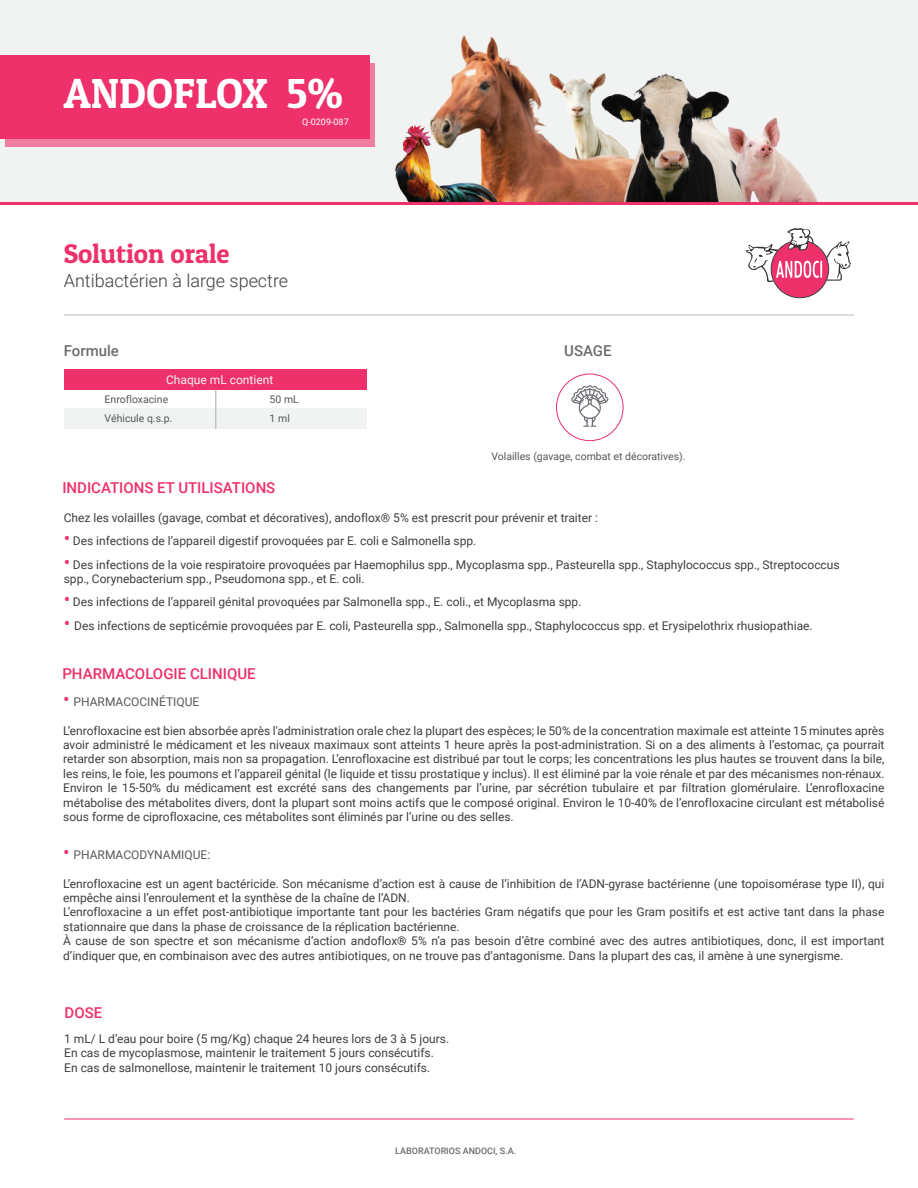
<style>
.page{position:relative;width:918px;height:1188px;background:#fff}
.page>*{position:absolute;margin:0;border:0;box-sizing:border-box;transform-origin:0 0}
.t1{font:42px "Patua One";color:#fff}
.t2{font:27px "Patua One";color:#ee316a}
.t3{font:300 18px "Roboto";color:#3e3e3f}
.t4{font:500 15px "Roboto";color:#ee316a}
.t5{font:500 15px "Roboto";color:#6c6d70}
.t6{font:12px/14.4px "Roboto";color:#3e3e3f}
.t7{font:12px "Roboto";color:#57585a}
.t8{font:12px "Roboto";color:#f2f3f4}
.t9{font:10.5px "Roboto";color:#57585a}
.t10{font:500 9px "Roboto";color:#6c6d70}
.t11{font:9px "Roboto";color:#fff}
.s1{font-size:19.5px;color:#ee316a}
</style>
<div class="page">
<div style="left:0;top:0;width:918px;height:202px;background:#f1f3f3"></div>
<img style="left:433px;top:35px;width:153px;height:167px">
<img style="left:586px;top:73px;width:143px;height:129px">
<img style="left:395px;top:117px;width:105px;height:85px">
<img style="left:721px;top:113px;width:97px;height:89px">
<div style="left:5px;top:63px;width:370px;height:84px;background:#ef7ea0"></div>
<div style="left:0;top:55px;width:370px;height:84px;background:#ee316a"></div>
<hr style="left:0;top:202px;width:918px;height:3px;background:#ee316a">
<div style="left:771px;top:240px;width:58px;height:58px;background:#ee316a;border-radius:50%"></div>
<svg style="left:745px;top:228px;width:106px;height:54px"></svg>
<div style="left:65px;top:369px;width:302px;height:20px;background:#ee316a"></div>
<div style="left:65px;top:409px;width:302px;height:20px;background:#f1f3f3"></div>
<hr style="left:215px;top:389px;width:1px;height:40px;background:#a8a9ad">
<hr style="left:64px;top:315px;width:790px;height:1px;background:#bcbdc0">
<hr style="left:64px;top:1119px;width:790px;height:1px;background:#ee316a">
<div style="left:556px;top:374px;width:67px;height:67px;border:1px solid #ea3167;border-radius:50%"></div>
<svg style="left:571px;top:385px;width:37px;height:42px"></svg>
<h1 class="t1" style="left:64px;top:67px;width:281px">ANDOFLOX 5%</h1>
<p class="t11" style="left:302px;top:115px;width:48px">Q-0209-087</p>
<h2 class="t2" style="left:64px;top:237px;width:167px">Solution orale</h2>
<h3 class="t3" style="left:64px;top:268px;width:226px">Antibactérien à large spectre</h3>
<p class="t5" style="left:64px;top:340px;width:57px">Formule</p>
<p class="t5" style="left:564px;top:340px;width:49px">USAGE</p>
<p class="t8" style="left:166px;top:371px;width:109px">Chaque mL contient</p>
<p class="t9" style="left:105px;top:392px;width:65px">Enrofloxacine</p>
<p class="t9" style="left:270px;top:392px;width:31px">50 mL</p>
<p class="t9" style="left:105px;top:411px;width:69px">Véhicule q.s.p.</p>
<p class="t9" style="left:270px;top:411px;width:22px">1 ml</p>
<p class="t4" style="left:62px;top:477px;width:214px">INDICATIONS ET UTILISATIONS</p>
<p class="t9" style="left:491px;top:449px;width:196px">Volailles (gavage, combat et décoratives).</p>
<p class="t6" style="left:64px;top:510px;width:536px">Chez les volailles (gavage, combat et décoratives), andoflox® 5% est prescrit pour prévenir et traiter :</p>
<p class="t6" style="left:64px;top:533px;width:414px"><span class="s1">•</span> Des infections de l’appareil digestif provoquées par E. coli e Salmonella spp.</p>
<p class="t6" style="left:64px;top:557px;width:777px"><span class="s1">•</span> Des infections de la voie respiratoire provoquées par Haemophilus spp., Mycoplasma spp., Pasteurella spp., Staphylococcus spp., Streptococcus spp., Corynebacterium spp., Pseudomona spp., et E. coli.</p>
<p class="t6" style="left:64px;top:594px;width:519px"><span class="s1">•</span> Des infections de l’appareil génital provoquées par Salmonella spp., E. coli., et Mycoplasma spp.</p>
<p class="t6" style="left:64px;top:618px;width:750px"><span class="s1">•</span> Des infections de septicémie provoquées par E. coli, Pasteurella spp., Salmonella spp., Staphylococcus spp. et Erysipelothrix rhusiopathiae.</p>
<p class="t4" style="left:62px;top:663px;width:195px">PHARMACOLOGIE CLINIQUE</p>
<p class="t7" style="left:63px;top:693px;width:138px"><span class="s1">•</span> PHARMACOCINÉTIQUE</p>
<p class="t6" style="left:63px;top:723px;width:823px;text-align:justify">L’enrofloxacine est bien absorbée après l'administration orale chez la plupart des espèces; le 50% de la concentration maximale est atteinte 15 minutes après avoir administré le médicament et les niveaux maximaux sont atteints 1 heure après la post-administration. Si on a des aliments à l’estomac, ça pourrait retarder son absorption, mais non sa propagation. L’enrofloxacine est distribué par tout le corps; les concentrations les plus hautes se trouvent dans la bile, les reins, le foie, les poumons et l’appareil génital (le liquide et tissu prostatique y inclus). Il est éliminé par la voie rénale et par des mécanismes non-rénaux.<br>Environ le 15-50% du médicament est excrété sans des changements par l’urine, par sécrétion tubulaire et par filtration glomérulaire. L’enrofloxacine métabolise des métabolites divers, dont la plupart sont moins actifs que le composé original. Environ le 10-40% de l’enrofloxacine circulant est métabolisé sous forme de ciprofloxacine, ces métabolites sont éliminés par l’urine ou des selles.</p>
<p class="t7" style="left:63px;top:846px;width:149px"><span class="s1">•</span> PHARMACODYNAMIQUE:</p>
<p class="t6" style="left:63px;top:876px;width:823px">L’enrofloxacine est un agent bactéricide. Son mécanisme d’action est à cause de l’inhibition de l’ADN-gyrase bactérienne (une topoisomérase type II), qui empêche ainsi l’enroulement et la synthèse de la chaîne de l’ADN.<br>L’enrofloxacine a un effet post-antibiotique importante tant pour les bactéries Gram négatifs que pour les Gram positifs et est active tant dans la phase stationnaire que dans la phase de croissance de la réplication bactérienne.<br>À cause de son spectre et son mécanisme d’action andoflox® 5% n’a pas besoin d’être combiné avec des autres antibiotiques, donc, il est important d’indiquer que, en combinaison avec des autres antibiotiques, on ne trouve pas d’antagonisme. Dans la plupart des cas, il amène à une synergisme.</p>
<p class="t4" style="left:65px;top:1002px;width:39px">DOSE</p>
<p class="t6" style="left:64px;top:1031px;width:386px">1 mL/ L d’eau pour boire (5 mg/Kg) chaque 24 heures lors de 3 à 5 jours.<br>En cas de mycoplasmose, maintenir le traitement 5 jours consécutifs.<br>En cas de salmonellose, maintenir le traitement 10 jours consécutifs.</p>
<p class="t10" style="left:395px;top:1144px;width:123px">LABORATORIOS ANDOCI, S.A.</p>
</div>
